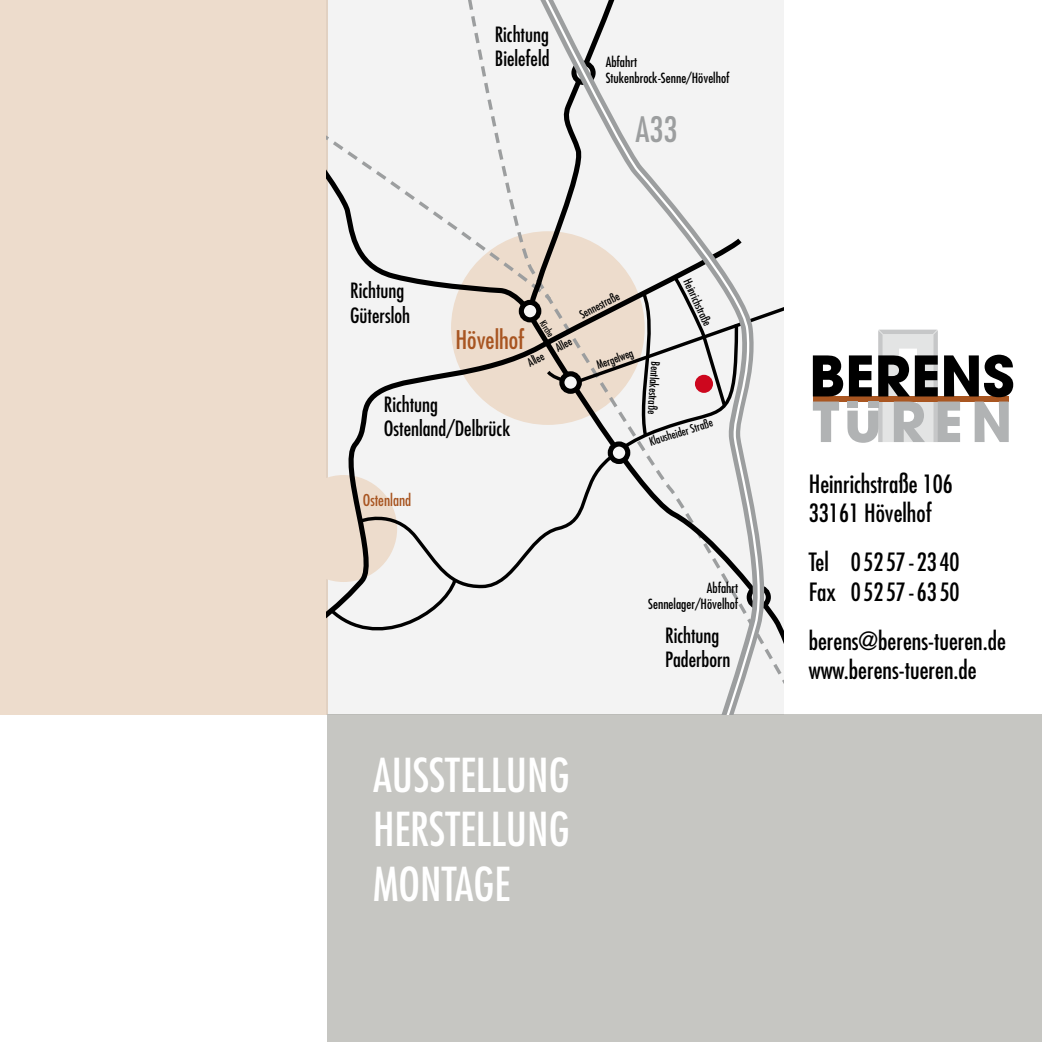
<style>
.page{position:relative;width:1042px;height:1042px;background:#fff}
.page>*{position:absolute;margin:0;border:0;box-sizing:border-box;transform-origin:0 0}
.t1{font:condensed 45.5px/54.6px "Futura";color:#fff;text-align:justify}
.t2{font:condensed 34.12px "Futura";color:#9c9e9f}
.t3{font:condensed 25.03px "Futura";color:#a85521}
.t4{font:condensed 24.5px/29.4px "Futura";color:#000}
.t5{font:condensed 20.47px/24.7px "Futura";color:#000}
.t6{font:condensed 15.92px "Futura";color:#a85521}
.t7{font:condensed 13.65px/16.4px "Futura";color:#000}
.t8{font:condensed 11.38px "Futura";color:#000}
.t9{font:condensed 9.1px "Futura";color:#000}
</style>
<div class="page">
<div style="left:0;top:0;width:327px;height:714px;background:#eddccc"></div>
<div style="left:327px;top:714px;width:715px;height:328px;background:#c6c6c2"></div>
<svg style="left:813px;top:330px;width:200px;height:113px"></svg>
<div style="left:847px;top:401px;width:11px;height:6px;background:#b1b3b4"></div>
<svg style="left:327px;top:0;width:456px;height:712px"></svg>
<div style="left:695px;top:375px;width:18px;height:18px;background:#cd071e;border-radius:50%"></div>
<p class="t5" style="left:495px;top:21px;width:56px">Richtung<br>Bielefeld</p>
<p class="t7" style="left:606px;top:53px;width:125px">Abfahrt<br>Stukenbrock-Senne/Hövelhof</p>
<h2 class="t2" style="left:635px;top:107px;width:44px">A33</h2>
<p class="t5" style="left:350px;top:278px;width:61px">Richtung<br>Gütersloh</p>
<p class="t8" style="left:577px;top:308px;width:44px;rotate:-27deg">Sennestraße</p>
<p class="t9" style="left:547px;top:318px;width:19px;rotate:57deg">Kirche</p>
<p class="t8" style="left:525px;top:356px;width:18px;rotate:-27deg">Allee</p>
<p class="t3" style="left:455px;top:324px;width:71px">Hövelhof</p>
<p class="t8" style="left:553px;top:342px;width:18px;rotate:-27deg">Allee</p>
<p class="t8" style="left:595px;top:359px;width:40px;rotate:-20deg">Mergelweg</p>
<p class="t5" style="left:384px;top:391px;width:128px">Richtung<br>Ostenland/Delbrück</p>
<p class="t8" style="left:663px;top:362px;width:54px;rotate:94deg">Bentlakestraße</p>
<p class="t8" style="left:693px;top:276px;width:52px;rotate:65deg">Heinrichstraße</p>
<p class="t8" style="left:647px;top:435px;width:67px;rotate:-17deg">KlausheiderStraße</p>
<p class="t6" style="left:363px;top:490px;width:50px">Ostenland</p>
<p class="t7" style="left:648px;top:579px;width:92px;text-align:right">Abfahrt<br>Sennelager/Hövelhof</p>
<p class="t5" style="left:665px;top:622px;width:67px">Richtung<br>Paderborn</p>
<h1 class="t1" style="left:373px;top:746px;width:198px">Ausstellung Herstellung Montage</h1>
<p class="t4" style="left:809px;top:468px;width:146px">Heinrichstraße 106<br>33161 Hövelhof</p>
<p class="t4" style="left:809px;top:547px;width:152px">Tel 05257-2340<br>Fax 05257-6350</p>
<p class="t4" style="left:809px;top:625px;width:199px">berens@berens-tueren.de www.berens-tueren.de</p>
</div>
